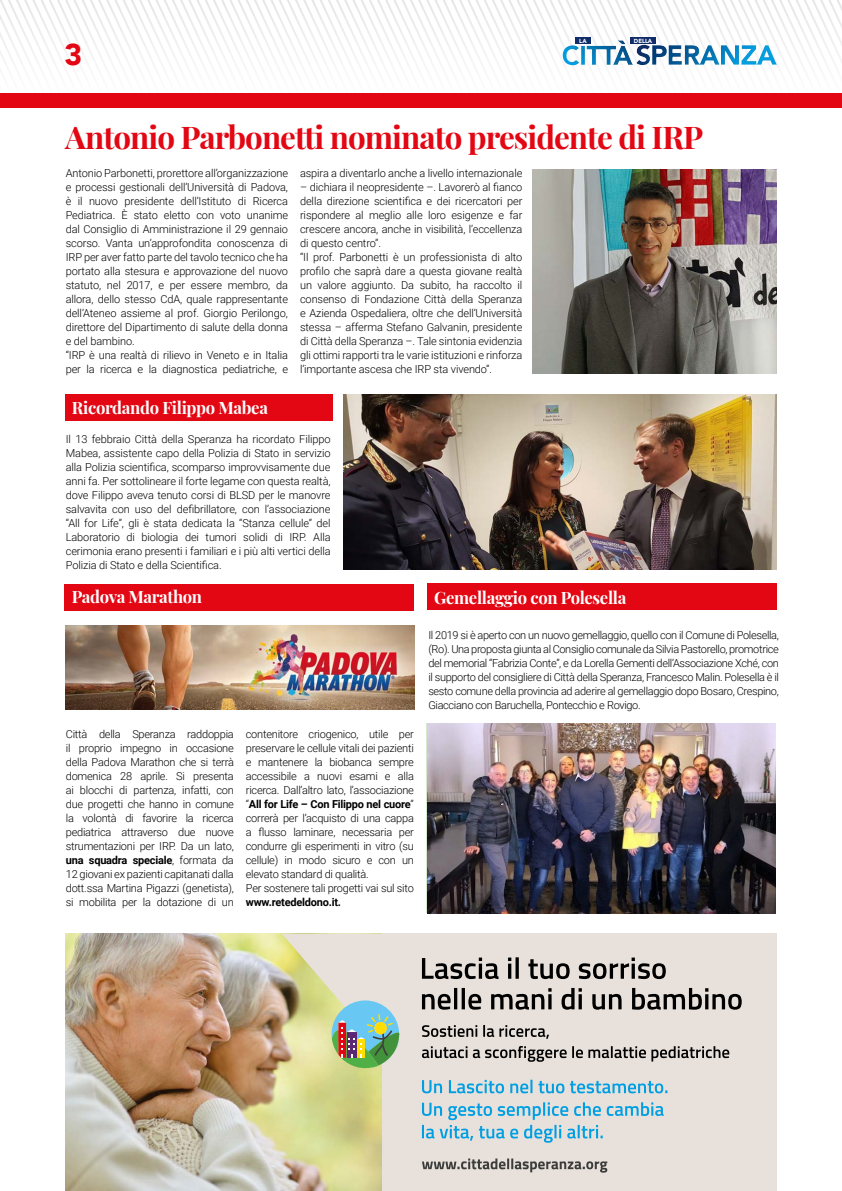
<style>
.page{position:relative;width:842px;height:1191px;background:#fff}
.page>*{position:absolute;margin:0;border:0;box-sizing:border-box;transform-origin:0 0}
.t1{font:700 31.4px "Playfair Display";letter-spacing:-.03em;color:#e30613}
.t2{font:900 30px "Avenir";color:#e30613}
.t3{font:700 17px "Playfair Display";letter-spacing:-.02em;color:#fff}
.t4{font:300 11px/14px "Roboto";letter-spacing:-.01em;color:#000}
.t5{font:700 11px "Roboto";letter-spacing:-.02em;color:#000}
.t6{font:900 5.9px "Avenir LT Std";color:#fff}
.s1{font-weight:700}
</style>
<div class="page">
<svg style="left:0;top:0;width:842px;height:66px"></svg>
<div style="left:0;top:93px;width:842px;height:14px;background:#e30613"></div>
<img style="left:636px;top:45px;width:14px;height:20px">
<img style="left:652px;top:45px;width:15px;height:20px">
<img style="left:669px;top:45px;width:108px;height:20px">
<img style="left:563px;top:41px;width:70px;height:24px">
<div style="left:630px;top:37px;width:26px;height:7px;background:#102d69"></div>
<div style="left:575px;top:37px;width:15px;height:7px;background:#102d69"></div>
<div style="left:65px;top:584px;width:349px;height:26px;background:#e30613"></div>
<div style="left:65px;top:933px;width:712px;height:258px;background:#e8e1db"></div>
<img style="left:66px;top:933px;width:316px;height:258px">
<svg style="left:422px;top:1046px;width:307px;height:15px"></svg>
<svg style="left:422px;top:1025px;width:127px;height:13px"></svg>
<svg style="left:422px;top:988px;width:320px;height:21px"></svg>
<svg style="left:422px;top:957px;width:244px;height:22px"></svg>
<svg style="left:422px;top:1102px;width:242px;height:40px"></svg>
<svg style="left:422px;top:1079px;width:245px;height:14px"></svg>
<svg style="left:422px;top:1158px;width:185px;height:14px"></svg>
<svg style="left:282px;top:933px;width:118px;height:136px"></svg>
<div style="left:65px;top:394px;width:268px;height:27px;background:#e30613"></div>
<img style="left:427px;top:723px;width:348px;height:190px">
<div style="left:427px;top:583px;width:349px;height:27px;background:#e30613"></div>
<img style="left:343px;top:394px;width:433px;height:175px">
<img style="left:533px;top:169px;width:244px;height:204px">
<img style="left:66px;top:625px;width:349px;height:84px">
<h2 class="t2" style="left:64px;top:29px;width:19px">3</h2>
<p class="t6" style="left:579px;top:37px;width:9px">LA</p>
<p class="t6" style="left:634px;top:37px;width:20px">DELLA</p>
<h1 class="t1" style="left:65px;top:112px;width:639px">Antonio Parbonetti nominato presidente di IRP</h1>
<p class="t4" style="left:66px;top:166px;width:224px">Antonio Parbonetti, prorettore all’organizzazione e processi gestionali dell’Università di Padova, è il nuovo presidente dell’Istituto di Ricerca Pediatrica. È stato eletto con voto unanime dal Consiglio di Amministrazione il 29 gennaio scorso. Vanta un’approfondita conoscenza di IRP per aver fatto parte del tavolo tecnico che ha portato alla stesura e approvazione del nuovo statuto, nel 2017, e per essere membro, da allora, dello stesso CdA, quale rappresentante dell’Ateneo assieme al prof. Giorgio Perilongo, direttore del Dipartimento di salute della donna e del bambino.<br>“IRP è una realtà di rilievo in Veneto e in Italia per la ricerca e la diagnostica pediatriche, e</p>
<p class="t4" style="left:300px;top:166px;width:224px">aspira a diventarlo anche a livello internazionale</p>
<p class="t4" style="left:300px;top:180px;width:224px">– dichiara il neopresidente –. Lavorerò al fianco della direzione scientifica e dei ricercatori per rispondere al meglio alle loro esigenze e far crescere ancora, anche in visibilità, l’eccellenza di questo centro”.<br>“Il prof. Parbonetti è un professionista di alto profilo che saprà dare a questa giovane realtà un valore aggiunto. Da subito, ha raccolto il consenso di Fondazione Città della Speranza e Azienda Ospedaliera, oltre che dell’Università stessa – afferma Stefano Galvanin, presidente di Città della Speranza –. Tale sintonia evidenzia gli ottimi rapporti tra le varie istituzioni e rinforza l’importante ascesa che IRP sta vivendo”.</p>
<h3 class="t3" style="left:72px;top:394px;width:198px">Ricordando Filippo Mabea</h3>
<p class="t4" style="left:66px;top:432px;width:266px;text-align:justify">Il 13 febbraio Città della Speranza ha ricordato Filippo Mabea, assistente capo della Polizia di Stato in servizio alla Polizia scientifica, scomparso improvvisamente due anni fa. Per sottolineare il forte legame con questa realtà, dove Filippo aveva tenuto corsi di BLSD per le manovre salvavita con uso del defibrillatore, con l’associazione “All for Life”, gli è stata dedicata la “Stanza cellule” del Laboratorio di biologia dei tumori solidi di IRP. Alla cerimonia erano presenti i familiari e i più alti vertici della Polizia di Stato e della Scientifica.</p>
<h3 class="t3" style="left:72px;top:583px;width:132px">Padova Marathon</h3>
<p class="t4" style="left:66px;top:726px;width:170px;text-align:justify">Città della Speranza raddoppia il proprio impegno in occasione della Padova Marathon che si terrà domenica 28 aprile. Si presenta ai blocchi di partenza, infatti, con due progetti che hanno in comune la volontà di favorire la ricerca pediatrica attraverso due nuove strumentazioni per IRP. Da un lato, <span class="s1">una squadra speciale</span>, formata da 12 giovani ex pazienti capitanati dalla dott.ssa Martina Pigazzi (genetista), si mobilita per la dotazione di un</p>
<p class="t4" style="left:246px;top:726px;width:170px">contenitore criogenico, utile per preservare le cellule vitali dei pazienti e mantenere la biobanca sempre accessibile a nuovi esami e alla ricerca. Dall’altro lato, l’associazione “<span class="s1">All for Life – Con Filippo nel cuore</span>” correrà per l’acquisto di una cappa a flusso laminare, necessaria per condurre gli esperimenti in vitro (su cellule) in modo sicuro e con un elevato standard di qualità.<br>Per sostenere tali progetti vai sul sito</p>
<p class="t5" style="left:246px;top:894px;width:97px">www.retedeldono.it.</p>
<h3 class="t3" style="left:434px;top:584px;width:194px">Gemellaggio con Polesella</h3>
<p class="t4" style="left:428px;top:628px;width:352px;text-align:justify">Il 2019 si è aperto con un nuovo gemellaggio, quello con il Comune di Polesella, (Ro). Una proposta giunta al Consiglio comunale da Silvia Pastorello, promotrice del memorial “Fabrizia Conte”, e da Lorella Gementi dell’Associazione Xché, con il supporto del consigliere di Città della Speranza, Francesco Malin. Polesella è il sesto comune della provincia ad aderire al gemellaggio dopo Bosaro, Crespino, Giacciano con Baruchella, Pontecchio e Rovigo.</p>
</div>
